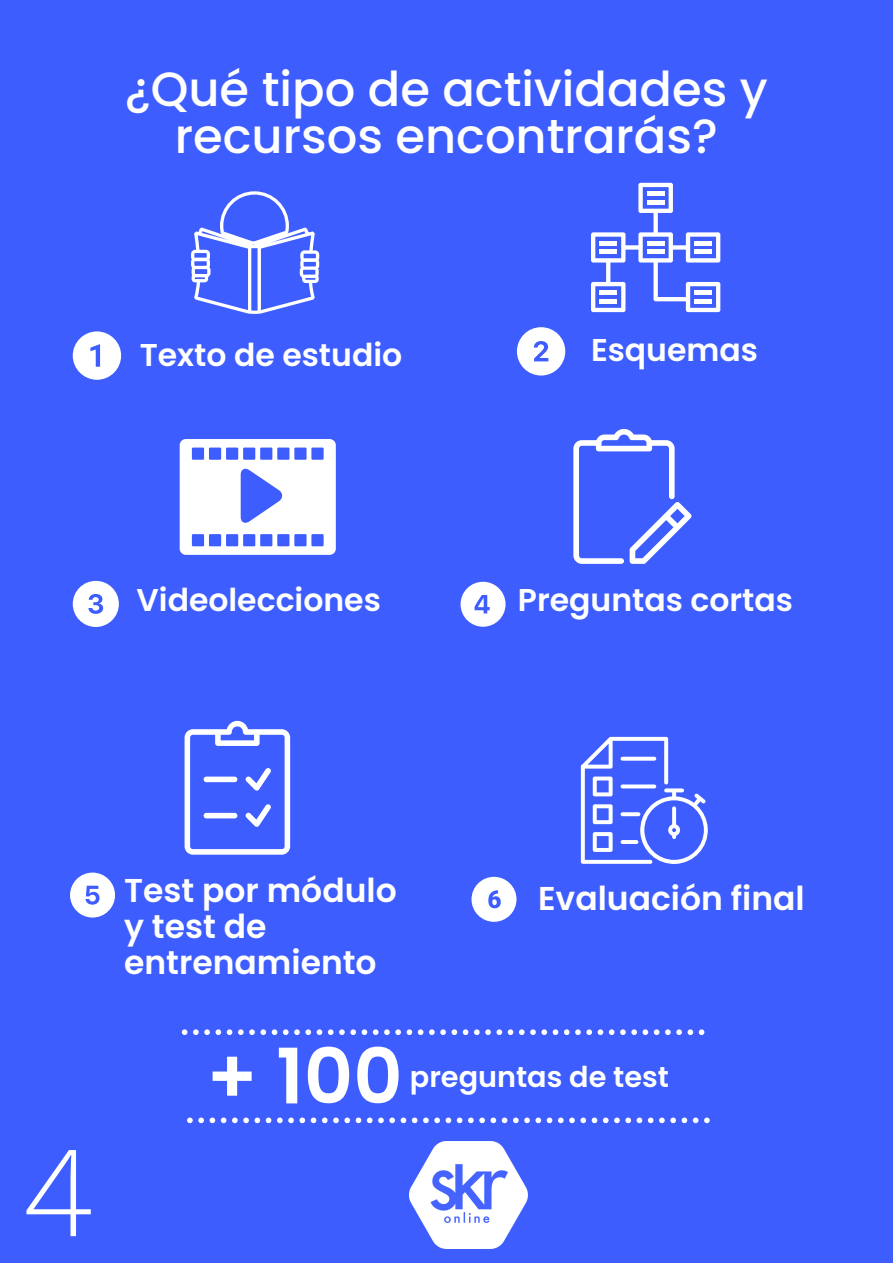
<style>
.page{position:relative;width:893px;height:1264px;background:#fff}
.page>*{position:absolute;margin:0;border:0;box-sizing:border-box;transform-origin:0 0}
.t1{font:300 119.85px "Open Sans";color:#fff}
.t2{font:600 76.5px "Poppins";color:#fff}
.t3{font:500 48px/47.2px "Poppins";color:#fff;text-align:center}
.t4{font:600 33px/36px "Poppins";color:#fff}
.t5{font:600 31.5px "Poppins";color:#fff}
.t6{font:600 28.65px "Poppins";color:#fff}
</style>
<div class="page">
<div style="left:0;top:0;width:892px;height:1262px;background:#3d5dff"></div>
<svg style="left:191px;top:191px;width:128px;height:123px"></svg>
<svg style="left:73px;top:331px;width:48px;height:49px"></svg>
<svg style="left:591px;top:183px;width:129px;height:129px"></svg>
<hr style="left:694px;top:241px;width:17px;height:4px;background:#fff">
<div style="left:694px;top:249px;width:17px;height:5px;background:#fff"></div>
<hr style="left:599px;top:241px;width:18px;height:4px;background:#fff">
<div style="left:599px;top:249px;width:18px;height:5px;background:#fff"></div>
<div style="left:694px;top:290px;width:17px;height:5px;background:#fff"></div>
<hr style="left:694px;top:299px;width:17px;height:4px;background:#fff">
<div style="left:599px;top:290px;width:18px;height:5px;background:#fff"></div>
<hr style="left:599px;top:299px;width:18px;height:4px;background:#fff">
<svg style="left:517px;top:327px;width:48px;height:48px"></svg>
<svg style="left:180px;top:439px;width:156px;height:116px"></svg>
<svg style="left:73px;top:581px;width:46px;height:46px"></svg>
<svg style="left:184px;top:720px;width:106px;height:134px"></svg>
<svg style="left:70px;top:872px;width:45px;height:45px"></svg>
<svg style="left:580px;top:737px;width:127px;height:127px"></svg>
<hr style="left:620px;top:840px;width:18px;height:4px;background:#fff;border-radius:2px">
<div style="left:471px;top:876px;width:45px;height:45px;background:#fff;border-radius:50%"></div>
<svg style="left:488px;top:890px;width:12px;height:18px"></svg>
<svg style="left:460px;top:581px;width:45px;height:45px"></svg>
<svg style="left:573px;top:429px;width:118px;height:135px"></svg>
<img style="left:410px;top:1141px;width:118px;height:107px">
<svg style="left:182px;top:1029px;width:522px;height:6px"></svg>
<svg style="left:187px;top:1117px;width:522px;height:6px"></svg>
<p class="t3" style="left:125px;top:66px;width:644px">¿Qué tipo de actividades y recursos encontrarás?</p>
<p class="t5" style="left:140px;top:332px;width:264px">Texto de estudio</p>
<p class="t5" style="left:591px;top:328px;width:168px">Esquemas</p>
<p class="t5" style="left:136px;top:577px;width:246px">Videolecciones</p>
<p class="t5" style="left:518px;top:578px;width:276px">Preguntas cortas</p>
<p class="t1" style="left:24px;top:1108px;width:70px">4</p>
<p class="t4" style="left:124px;top:872px;width:274px">Test por módulo</p>
<p class="t4" style="left:124px;top:908px;width:254px">y test de entrenamiento</p>
<p class="t4" style="left:538px;top:880px;width:268px">Evaluación final</p>
<p class="t2" style="left:206px;top:1023px;width:198px">+ 100</p>
<p class="t6" style="left:410px;top:1056px;width:260px">preguntas de test</p>
</div>
